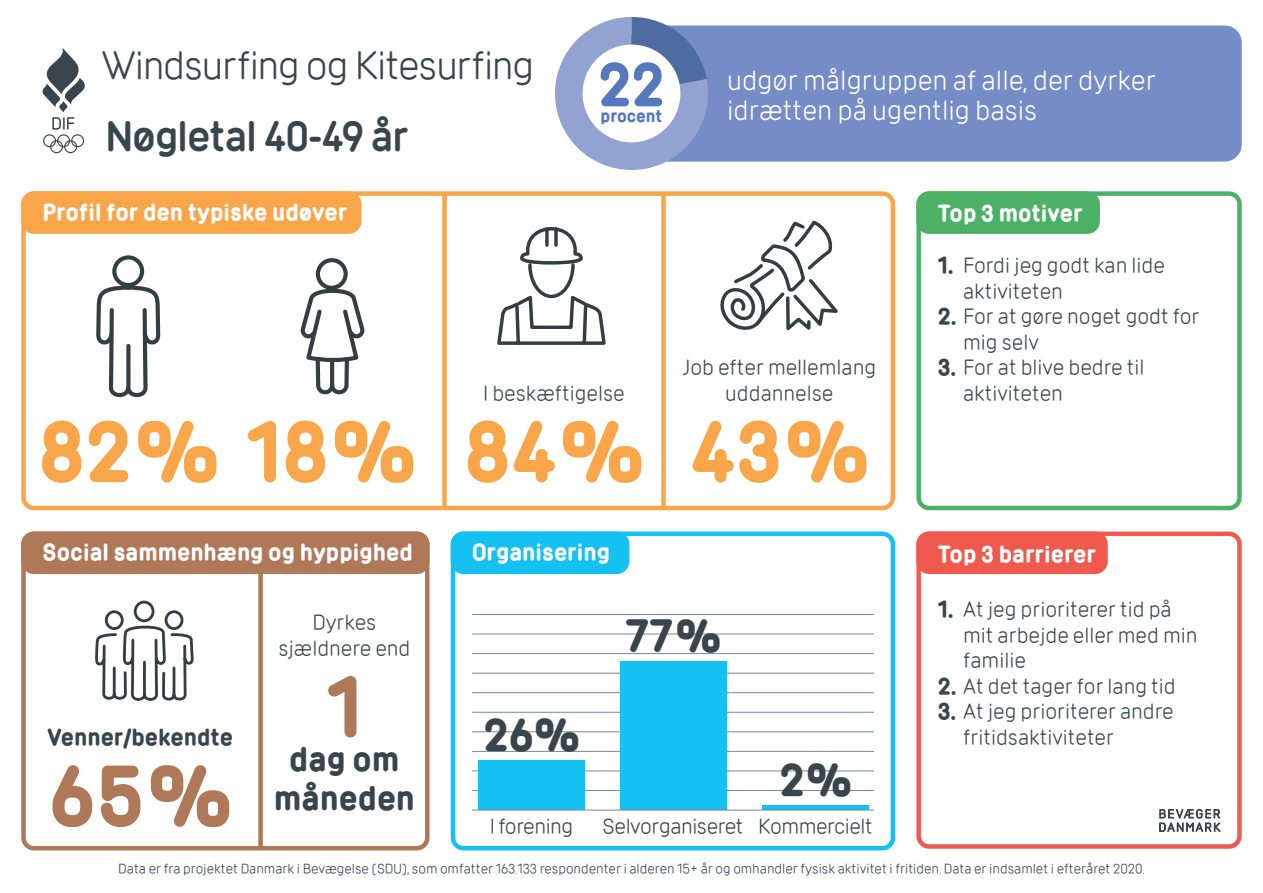
<style>
.page{position:relative;width:1263px;height:893px;background:#fff}
.page>*{position:absolute;margin:0;border:0;box-sizing:border-box;transform-origin:0 0}
.t1{font:700 75px "DIF";color:#f9a64a}
.t2{font:700 75px "DIF";color:#af7858}
.t3{font:700 53.85px "DIF";color:#5679bd}
.t4{font:700 40.5px "DIF";color:#38454d}
.t5{font:39px "DIF";letter-spacing:-.025em;color:#38454d}
.t6{font:600 39px "DIF";letter-spacing:-.03em;color:#38454d}
.t7{font:700 30px/38.2px "DIF";color:#38454d;text-align:center}
.t8{font:27px/30px "DIF";color:#fff}
.t9{font:21px/25.5px "DIF";color:#38454d}
.t10{font:700 21px "DIF";color:#fff}
.t11{font:21px "DIF";letter-spacing:-.02em;color:#38454d}
.t12{font:700 21px "DIF";color:#38454d}
.t13{font:700 15.3px "DIF";color:#5679bd}
.t14{font:13.5px "DIF";color:#38454d}
.s1{font-weight:700}
</style>
<div class="page">
<div style="left:629px;top:26px;width:613px;height:136px;background:#758cc7;border-radius:17px"></div>
<div style="left:21px;top:191px;width:874px;height:319px;border:4px solid #f9a64a;border-radius:11px"></div>
<div style="left:21px;top:531px;width:408px;height:319px;border:4px solid #af7858;border-radius:11px"></div>
<div style="left:21px;top:531px;width:408px;height:43px;background:#af7858;border-radius:13px"></div>
<div style="left:451px;top:531px;width:444px;height:319px;border:4px solid #15c0f2;border-radius:11px"></div>
<svg style="left:42px;top:48px;width:43px;height:105px"></svg>
<div style="left:916px;top:531px;width:326px;height:318px;border:4px solid #f0594d;border-radius:11px"></div>
<div style="left:916px;top:191px;width:326px;height:319px;border:4px solid #4cb167;border-radius:11px"></div>
<svg style="left:1159px;top:808px;width:62px;height:24px"></svg>
<div style="left:451px;top:531px;width:178px;height:43px;background:#15c0f2;border-radius:13px"></div>
<svg style="left:720px;top:220px;width:118px;height:111px"></svg>
<svg style="left:96px;top:255px;width:65px;height:143px"></svg>
<svg style="left:300px;top:258px;width:65px;height:137px"></svg>
<div style="left:21px;top:191px;width:340px;height:43px;background:#f9a64a;border-radius:13px"></div>
<div style="left:916px;top:191px;width:184px;height:43px;background:#4cb167;border-radius:13px"></div>
<div style="left:916px;top:531px;width:192px;height:43px;background:#f0594d;border-radius:13px"></div>
<hr style="left:472px;top:790px;width:402px;height:1px;background:#738a95">
<hr style="left:472px;top:771px;width:402px;height:1px;background:#738a95">
<hr style="left:472px;top:751px;width:402px;height:1px;background:#738a95">
<hr style="left:472px;top:731px;width:402px;height:1px;background:#738a95">
<hr style="left:472px;top:712px;width:402px;height:1px;background:#738a95">
<hr style="left:472px;top:692px;width:402px;height:1px;background:#738a95">
<hr style="left:472px;top:673px;width:402px;height:1px;background:#738a95">
<hr style="left:472px;top:653px;width:402px;height:1px;background:#738a95">
<hr style="left:472px;top:634px;width:402px;height:1px;background:#738a95">
<hr style="left:472px;top:614px;width:402px;height:1px;background:#738a95">
<div style="left:478px;top:760px;width:107px;height:50px;background:#15c0f2"></div>
<div style="left:620px;top:661px;width:106px;height:149px;background:#15c0f2"></div>
<div style="left:762px;top:805px;width:107px;height:5px;background:#15c0f2"></div>
<hr style="left:472px;top:810px;width:402px;height:1px;background:#738a95">
<div style="left:258px;top:571px;width:5px;height:277px;background:#af7858"></div>
<div style="left:442px;top:194px;width:5px;height:314px;background:#f9a64a"></div>
<div style="left:661px;top:194px;width:5px;height:314px;background:#f9a64a"></div>
<svg style="left:555px;top:17px;width:153px;height:153px"></svg>
<div style="left:583px;top:45px;width:97px;height:97px;background:#fff;border-radius:50%"></div>
<svg style="left:497px;top:227px;width:109px;height:118px"></svg>
<svg style="left:95px;top:600px;width:99px;height:101px"></svg>
<h3 class="t5" style="left:102px;top:42px;width:434px">Windsurfing og Kitesurfing</h3>
<h3 class="t6" style="left:105px;top:111px;width:305px">Nøgletal 40-49 år</h3>
<p class="t10" style="left:43px;top:198px;width:306px">Profil for den typiske udøver</p>
<h2 class="t3" style="left:598px;top:49px;width:68px">22</h2>
<p class="t13" style="left:600px;top:106px;width:63px">procent</p>
<p class="t9" style="left:483px;top:380px;width:143px">I beskæftigelse</p>
<h1 class="t1" style="left:38px;top:402px;width:607px">82% 18% 84%</h1>
<p class="t8" style="left:727px;top:65px;width:430px">udgør målgruppen af alle, der dyrker idrætten på ugentlig basis</p>
<p class="t9" style="left:682px;top:354px;width:195px;text-align:center">Job efter mellemlang uddannelse</p>
<h1 class="t1" style="left:690px;top:402px;width:180px">43%</h1>
<p class="t10" style="left:938px;top:200px;width:146px">Top 3 motiver</p>
<p class="t9" style="left:963px;top:252px;width:203px;text-indent:-26px"><span class="s1">1.</span> Fordi jeg godt kan lide aktiviteten</p>
<p class="t9" style="left:963px;top:303px;width:238px;text-indent:-26px"><span class="s1">2.</span> For at gøre noget godt for mig selv</p>
<p class="t9" style="left:963px;top:354px;width:183px;text-indent:-26px"><span class="s1">3.</span> For at blive bedre til aktiviteten</p>
<p class="t10" style="left:43px;top:538px;width:372px">Social sammenhæng og hyppighed</p>
<p class="t10" style="left:472px;top:538px;width:140px">Organisering</p>
<p class="t10" style="left:938px;top:540px;width:160px">Top 3 barrierer</p>
<p class="t12" style="left:47px;top:723px;width:187px">Venner/bekendte</p>
<h1 class="t2" style="left:49px;top:746px;width:184px">65%</h1>
<p class="t9" style="left:278px;top:609px;width:134px;text-align:center">Dyrkes sjældnere end</p>
<h1 class="t2" style="left:326px;top:657px;width:38px">1</h1>
<h3 class="t7" style="left:274px;top:741px;width:142px">dag om måneden</h3>
<h3 class="t4" style="left:484px;top:708px;width:98px">26%</h3>
<h3 class="t4" style="left:625px;top:609px;width:97px">77%</h3>
<h3 class="t4" style="left:779px;top:753px;width:74px">2%</h3>
<p class="t11" style="left:490px;top:814px;width:85px">I forening</p>
<p class="t11" style="left:602px;top:814px;width:272px">Selvorganiseret Kommercielt</p>
<p class="t9" style="left:963px;top:597px;width:236px;text-indent:-26px"><span class="s1">1.</span> At jeg prioriterer tid på mit arbejde eller med min familie</p>
<p class="t9" style="left:938px;top:673px;width:240px"><span class="s1">2.</span> At det tager for lang tid</p>
<p class="t9" style="left:963px;top:699px;width:212px;text-indent:-26px"><span class="s1">3.</span> At jeg prioriterer andre fritidsaktiviteter</p>
<p class="t14" style="left:118px;top:861px;width:1028px">Data er fra projektet Danmark i Bevægelse (SDU), som omfatter 163.133 respondenter i alderen 15+ år og omhandler fysisk aktivitet i fritiden. Data er indsamlet i efteråret 2020.</p>
</div>
